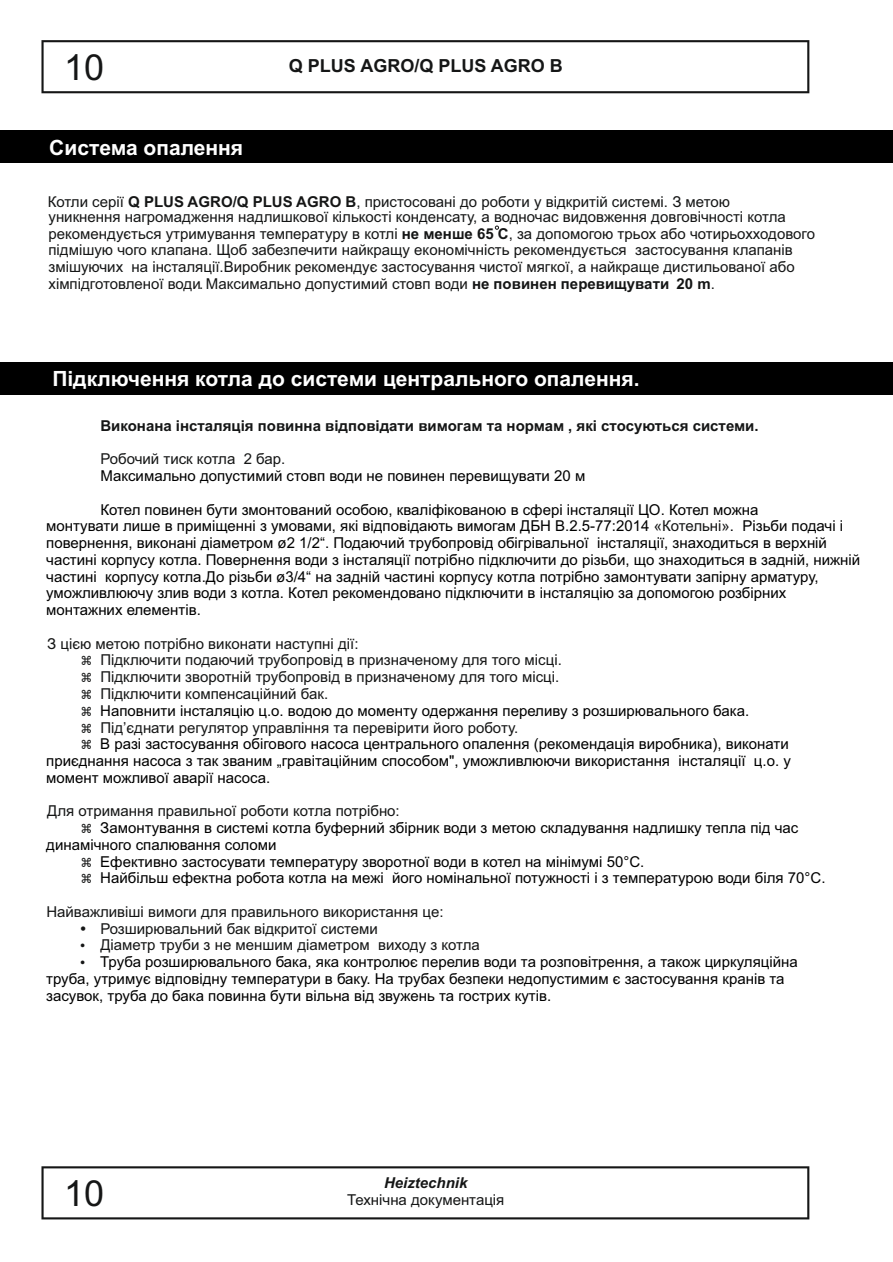
<style>
.page{position:relative;width:893px;height:1262px;background:#fff}
.page>*{position:absolute;margin:0;border:0;box-sizing:border-box;transform-origin:0 0}
.t1{font:36px "Arial";color:#151616}
.t2{font:700 21px "Arial";color:#fff}
.t3{font:700 18px "Arial";color:#151616}
.t4{font:15px/16.8px "Arial";color:#000}
.t5{font:15px/16.8px "Arial";color:#151616}
.t6{font:700 15px "Arial";color:#151616}
.t7{font:italic 700 15px "Arial";color:#151616}
.t8{font:12.75px "Wingdings";color:#151616}
.s1{font-weight:700}
.s2{font-weight:400}
.s3{color:#151616}
</style>
<div class="page">
<div style="left:0;top:131px;width:893px;height:32px;background:#000"></div>
<div style="left:0;top:362px;width:893px;height:33px;background:#000"></div>
<svg style="left:41px;top:1166px;width:768px;height:53px"></svg>
<svg style="left:41px;top:40px;width:768px;height:53px"></svg>
<svg style="left:495px;top:226px;width:4px;height:4px"></svg>
<h1 class="t1" style="left:64px;top:53px;width:42px">10</h1>
<p class="t3" style="left:289px;top:59px;width:275px">Q PLUS AGRO/Q PLUS AGRO B</p>
<h2 class="t2" style="left:49px;top:140px;width:195px">Система опалення</h2>
<p class="t5" style="left:48px;top:195px;width:739px;line-height:15px">Котли серії <span class="s1">Q PLUS AGRO/Q PLUS AGRO B</span>, пристосовані до роботи у відкритій системі. З метою уникнення нагромадження надлишкової кількості конденсату, а водночас видовження довговічності котла</p>
<p class="t5" style="left:48px;top:226px;width:768px">рекомендується утримування температуру в котлі <span class="s1">не менше 65 С</span>, за допомогою трьох або чотирьохходового підмішую чого клапана. Щоб забезпечити найкращу економічність рекомендується застосування клапанів змішуючих на інсталяції.Виробник рекомендує застосування чистої мягкої, а найкраще дистильованої або хімпідготовленої води Максимально допустимий стовп води <span class="s1">не повинен перевищувати</span></p>
<p class="t5" style="left:199px;top:276px;width:6px">.</p>
<p class="t6" style="left:676px;top:278px;width:40px">20 m<span class="s2">.</span></p>
<h2 class="t2" style="left:52px;top:371px;width:588px">Підключення котла до системи центрального опалення.</h2>
<p class="t6" style="left:100px;top:420px;width:659px">Виконана інсталяція повинна відповідати вимогам та нормам , які стосуються системи.</p>
<p class="t5" style="left:100px;top:452px;width:186px">Робочий тиск котла 2 бар.</p>
<p class="t4" style="left:100px;top:469px;width:486px">Максимально допустимий стовп води не повинен перевищувати 20 м</p>
<p class="t4" style="left:46px;top:502px;width:815px;text-indent:54px">Котел повинен бути змонтований особою, кваліфікованою в сфері інсталяції ЦО. Котел можна<br>монтувати лише в приміщенні з умовами, які відповідають вимогам ДБН В.2.5-77:2014 <span class="s3">«Котельні»</span>. Різьби подачі і повернення, виконані діаметром ø2 1/2“. Подаючий трубопровід обігрівальної інсталяції, знаходиться в верхній частині корпусу котла. Повернення води з інсталяції потрібно підключити до різьби, що знаходиться в задній, нижній частині корпусу котла.До різьби ø3/4“ на задній частині корпусу котла потрібно замонтувати запірну арматуру, уможливлюючу злив води з котла. Котел рекомендовано підключити в інсталяцію за допомогою розбірних монтажних елементів.</p>
<p class="t5" style="left:100px;top:636px;width:463px;text-indent:-53px">З цією метою потрібно виконати наступні дії:<br>Підключити подаючий трубопровід в призначеному для того місці.<br>Підключити зворотній трубопровід в призначеному для того місці.<br>Підключити компенсаційний бак.</p>
<p class="t5" style="left:100px;top:720px;width:419px">Під’єднати регулятор управління та перевірити його роботу.</p>
<p class="t4" style="left:100px;top:703px;width:650px">Наповнити інсталяцію ц.о. водою до моменту одержання переливу з розширювального бака.</p>
<p class="t4" style="left:46px;top:737px;width:746px;text-indent:54px">В разі застосування обігового насоса центрального опалення (рекомендація виробника), виконати приєднання насоса з так званим „гравітаційним способом", уможливлюючи використання інсталяції ц.о. у момент можливої аварії насоса.</p>
<p class="t4" style="left:100px;top:820px;width:699px">Замонтування в системі котла буферний збірник води з метою складування надлишку тепла під час</p>
<p class="t4" style="left:46px;top:837px;width:232px">динамічного спалювання соломи</p>
<p class="t4" style="left:100px;top:854px;width:545px">Ефективно застосувати температуру зворотної води в котел на мінімумі 50°С.</p>
<p class="t4" style="left:100px;top:871px;width:726px">Найбільш ефектна робота котла на межі його номінальної потужності і з температурою води біля 70°С.</p>
<p class="t5" style="left:47px;top:804px;width:354px">Для отримання правильної роботи котла потрібно:</p>
<p class="t5" style="left:46px;top:904px;width:399px">Найважливіші вимоги для правильного використання це:</p>
<p class="t5" style="left:80px;top:921px;width:300px">• Розширювальний бак відкритої системи</p>
<p class="t5" style="left:80px;top:938px;width:401px">• Діаметр труби з не меншим діаметром виходу з котла</p>
<p class="t8" style="left:80px;top:957px;width:7px">•</p>
<p class="t4" style="left:46px;top:955px;width:753px;text-indent:54px">Труба розширювального бака, яка контролює перелив води та розповітрення, а також циркуляційна труба, утримує відповідну температури в баку. На трубах безпеки недопустимим є застосування кранів та засувок, труба до бака повинна бути вільна від звужень та гострих кутів.</p>
<h1 class="t1" style="left:64px;top:1179px;width:42px">10</h1>
<p class="t7" style="left:384px;top:1177px;width:85px">Heiztechnik</p>
<p class="t5" style="left:347px;top:1192px;width:159px">Технічна документація</p>
</div>
